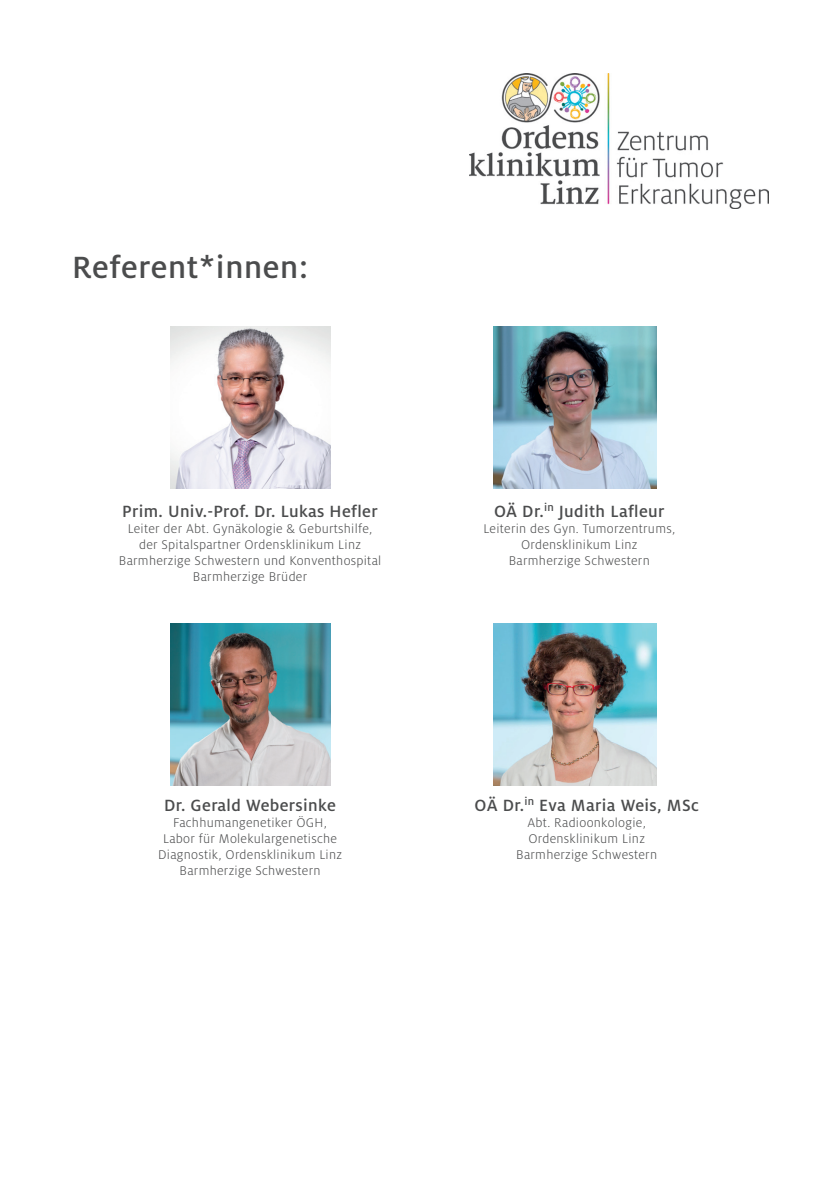
<style>
.page{position:relative;width:840px;height:1191px;background:#fff}
.page>*{position:absolute;margin:0;border:0;box-sizing:border-box;transform-origin:0 0}
.t1{font:500 34px "Milo OT";letter-spacing:.02em;color:#4b4c4d}
.t2{font:500 18px "Milo OT";letter-spacing:.02em;color:#4b4c4d}
.t3{font:300 14px/16px "Milo OT";letter-spacing:.02em;color:#4b4c4d;text-align:center}
</style>
<div class="page">
<img style="left:469px;top:73px;width:299px;height:135px">
<img style="left:493px;top:327px;width:162px;height:162px">
<img style="left:493px;top:624px;width:162px;height:162px">
<img style="left:170px;top:624px;width:160px;height:162px">
<img style="left:170px;top:327px;width:160px;height:162px">
<h1 class="t1" style="left:72px;top:249px;width:237px">Referent*innen:</h1>
<p class="t2" style="left:122px;top:501px;width:257px">Prim. Univ.-Prof. Dr. Lukas Hefler</p>
<p class="t3" style="left:119px;top:521px;width:264px">Leiter der Abt. Gynäkologie &amp; Geburtshilfe, der Spitalspartner Ordensklinikum Linz Barmherzige Schwestern und Konventhospital Barmherzige Brüder</p>
<p class="t2" style="left:164px;top:795px;width:173px">Dr. Gerald Webersinke</p>
<p class="t3" style="left:158px;top:814px;width:185px">Fachhumangenetiker ÖGH,<br>Labor für Molekulargenetische<br>Diagnostik, Ordensklinikum Linz<br>Barmherzige Schwestern</p>
<p class="t2" style="left:493px;top:501px;width:172px">OÄ Dr.<sup>in</sup> Judith Lafleur</p>
<p class="t3" style="left:483px;top:521px;width:193px">Leiterin des Gyn. Tumorzentrums,<br>Ordensklinikum Linz<br>Barmherzige Schwestern</p>
<p class="t2" style="left:474px;top:795px;width:226px">OÄ Dr.<sup>in</sup> Eva Maria Weis, MSc</p>
<p class="t3" style="left:516px;top:814px;width:142px">Abt. Radioonkologie,<br>Ordensklinikum Linz<br>Barmherzige Schwestern</p>
</div>
